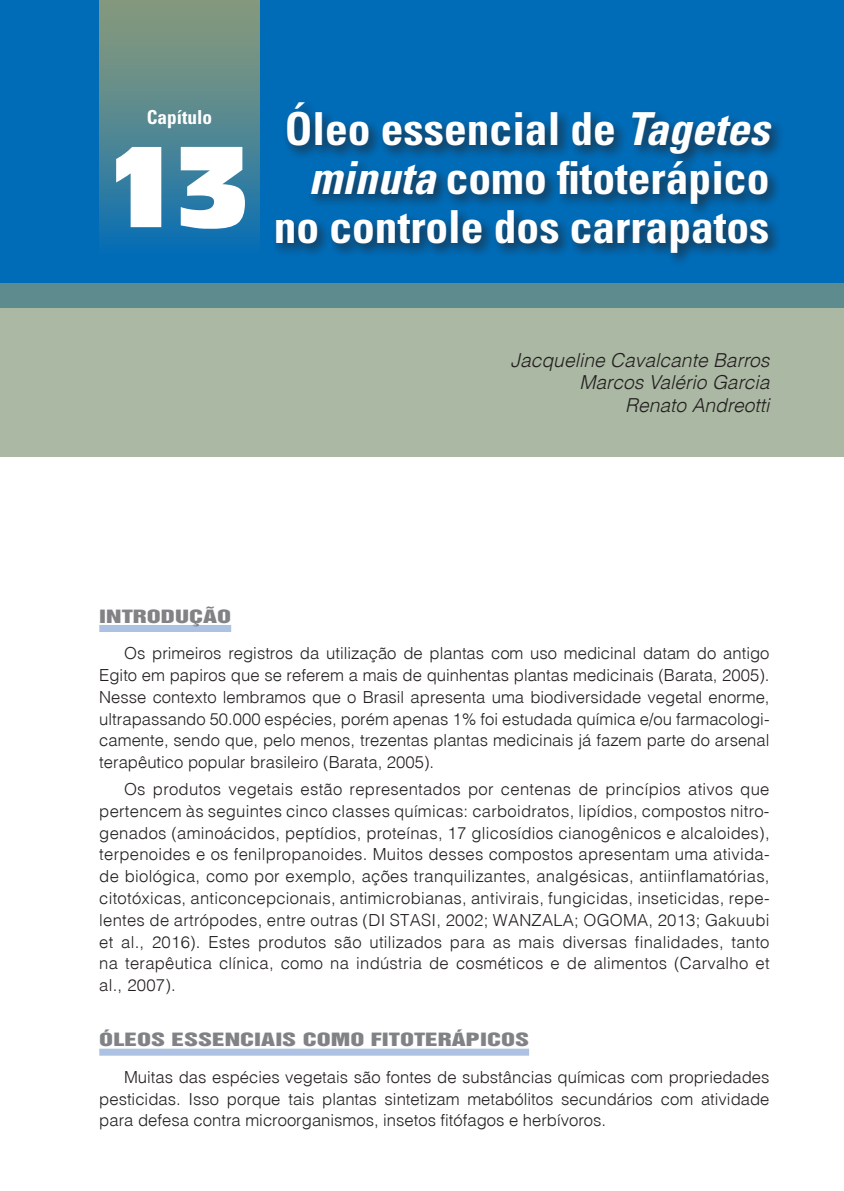
<style>
.page{position:relative;width:844px;height:1191px;background:#fff}
.page>*{position:absolute;margin:0;border:0;box-sizing:border-box;transform-origin:0 0}
.t1{font:105px "Antique Olive Compact";color:#fff}
.t2{font:700 condensed 45.5px/49px "Univers";color:#fff;text-align:right}
.t3{font:italic 300 19.25px/22.8px "Switzerland";color:#231f20;text-align:right}
.t4{font:700 condensed 19.25px "Univers";color:#fff}
.t5{font:16.8px "Switzerland Inserat Plain";color:#808285;scale:1.5 1}
.t6{font:16.62px/21.9px "Switzerland Light Plain";letter-spacing:.015em;color:#231f20;text-align:justify}
.s1{font-style:italic}
</style>
<div class="page">
<div style="left:0;top:0;width:843px;height:308px;background:#006cb8"></div>
<div style="left:271px;top:98px;width:514px;height:170px;background:#231f20;opacity:.75"></div>
<svg style="left:0;top:283px;width:843px;height:173px;background:#9fb19f"></svg>
<div style="left:99px;top:0;width:161px;height:255px;background:linear-gradient(to bottom,#909c78,#0c70b2)"></div>
<div style="left:99px;top:625px;width:132px;height:7px;background:#adc2e3"></div>
<div style="left:99px;top:1048px;width:430px;height:7px;background:#adc2e3"></div>
<p class="t4" style="left:147px;top:106px;width:67px">Capítulo</p>
<h1 class="t1" style="left:108px;top:116px;width:145px">13</h1>
<h2 class="t2" style="left:274px;top:104px;width:497px">Óleo essencial de <span class="s1">Tagetes minuta</span> como fitoterápico no controle dos carrapatos</h2>
<p class="t3" style="left:510px;top:348px;width:260px">Jacqueline Cavalcante Barros<br>Marcos Valério Garcia<br>Renato Andreotti</p>
<p class="t5" style="left:99px;top:606px;width:61px">INTRODUÇÃ</p>
<p class="t5" style="left:217px;top:606px;width:11px">O</p>
<p class="t6" style="left:99px;top:642px;width:671px;text-indent:25px">Os primeiros registros da utilização de plantas com uso medicinal datam do antigo Egito em papiros que se referem a mais de quinhentas plantas medicinais (Barata, 2005).<br>Nesse contexto lembramos que o Brasil apresenta uma biodiversidade vegetal enorme, ultrapassando 50.000 espécies, porém apenas 1% foi estudada química e/ou farmacologi&shy;camente, sendo que, pelo menos, trezentas plantas medicinais já fazem parte do arsenal terapêutico popular brasileiro (Barata, 2005).</p>
<p class="t6" style="left:99px;top:777px;width:671px;text-indent:25px">Os produtos vegetais estão representados por centenas de princípios ativos que pertencem às seguintes cinco classes químicas: carboidratos, lipídios, compostos nitro&shy;genados (aminoácidos, peptídios, proteínas, 17 glicosídios cianogênicos e alcaloides), terpenoides e os fenilpropanoides. Muitos desses compostos apresentam uma ativida&shy;de biológica, como por exemplo, ações tranquilizantes, analgésicas, antiinflamatórias, citotóxicas, anticoncepcionais, antimicrobianas, antivirais, fungicidas, inseticidas, repe&shy;lentes de artrópodes, entre outras (Di Stasi</p>
<p class="t6" style="left:99px;top:908px;width:671px;text-indent:549px">, 2013; Gakuubi et al., 2016). Estes produtos são utilizados para as mais diversas finalidades, tanto na terapêutica clínica, como na indústria de cosméticos e de alimentos (Carvalho et al., 2007).</p>
<p class="t5" style="left:99px;top:1029px;width:19px">ÓLEOS</p>
<p class="t5" style="left:171px;top:1029px;width:10px">ESSENCIAIS</p>
<p class="t5" style="left:302px;top:1029px;width:11px">COMO</p>
<p class="t5" style="left:370px;top:1029px;width:10px">FITOTERÁPICOS</p>
<p class="t6" style="left:99px;top:1065px;width:671px;text-indent:25px">Muitas das espécies vegetais são fontes de substâncias químicas com propriedades pesticidas. Isso porque tais plantas sintetizam metabólitos secundários com atividade para defesa contra microorganismos, insetos fitófagos e herbívoros.</p>
<p class="t6" style="left:436px;top:908px;width:84px">, 2002; Wanzala</p>
<p class="t6" style="left:574px;top:908px;width:36px">; Ogoma</p>
</div>
